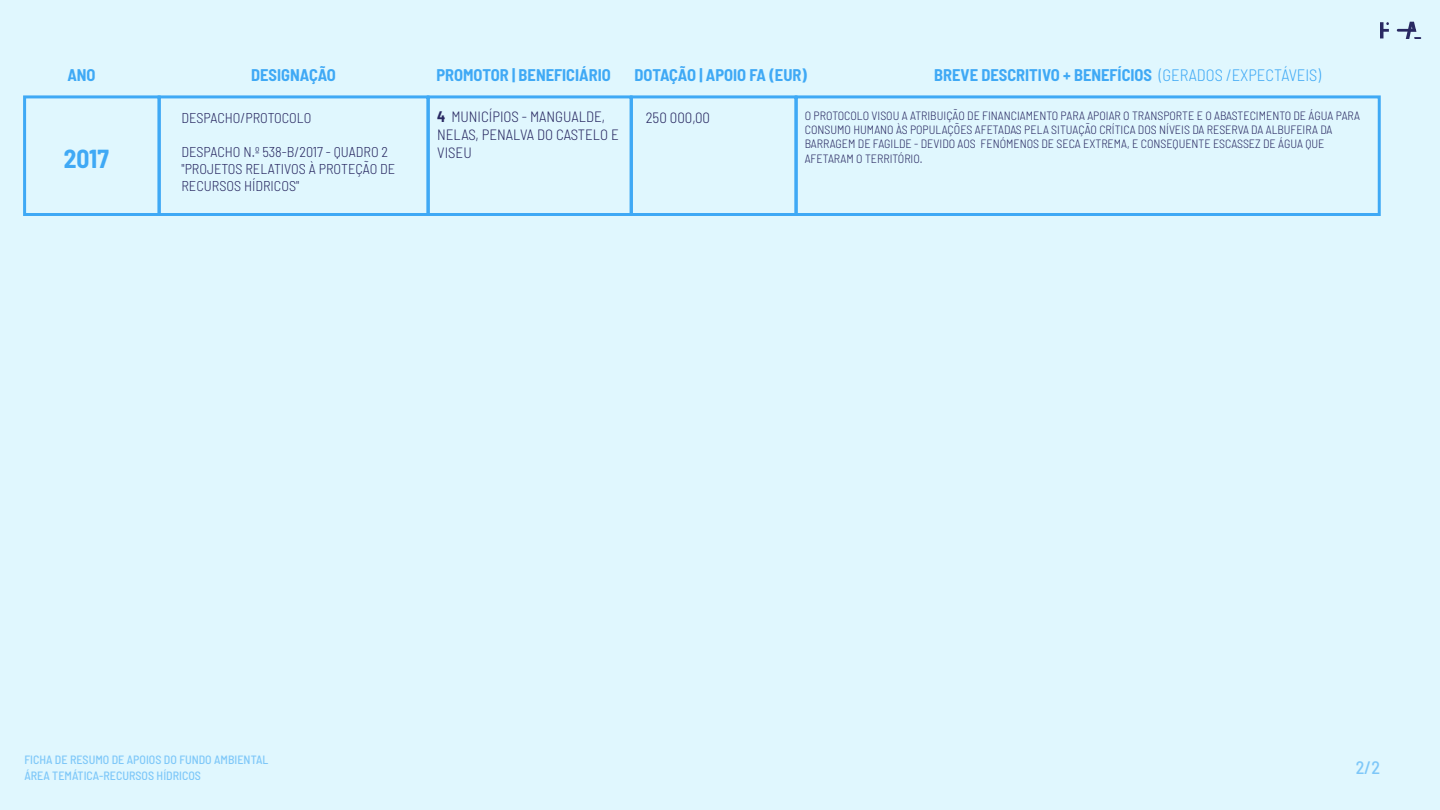
<style>
.page{position:relative;width:1440px;height:810px;background:#fff}
.page>*{position:absolute;margin:0;border:0;box-sizing:border-box;transform-origin:0 0}
.t1{font:700 semi-condensed 25.42px "Barlow";color:#3fa9f5}
.t2{font:500 semi-condensed 18px "Barlow";color:#3fa9f5}
.t3{font:700 semi-condensed 16.5px "Barlow";color:#3fa9f5}
.t4{font:300 semi-condensed 14.92px/17.9px "Barlow";color:#292962}
.t5{font:300 semi-condensed 14.25px/17.1px "Barlow";color:#292962}
.t6{font:300 semi-condensed 12px/14.4px "Barlow";color:#292962}
.t7{font:500 semi-condensed 12px/15.8px "Barlow";color:#3fa9f5}
.s1{font-weight:300}
.s2{font-weight:700}
</style>
<div class="page">
<div style="left:1px;top:0;width:1439px;height:810px;background:#e0f7fe"></div>
<div style="left:23px;top:95px;width:138px;height:121px;border:3px solid #3fa9f5"></div>
<div style="left:158px;top:95px;width:271px;height:121px;border:3px solid #3fa9f5"></div>
<div style="left:427px;top:95px;width:206px;height:121px;border:3px solid #3fa9f5"></div>
<div style="left:630px;top:95px;width:167px;height:121px;border:3px solid #3fa9f5"></div>
<div style="left:795px;top:95px;width:586px;height:121px;border:3px solid #3fa9f5"></div>
<svg style="left:1380px;top:22px;width:9px;height:16px"></svg>
<svg style="left:1397px;top:22px;width:24px;height:17px"></svg>
<h3 class="t3" style="left:67px;top:63px;width:30px">ANO</h3>
<h3 class="t3" style="left:251px;top:63px;width:86px">DESIGNAÇÃO</h3>
<h3 class="t3" style="left:436px;top:63px;width:176px">PROMOTOR | BENEFICIÁRIO</h3>
<h3 class="t3" style="left:634px;top:63px;width:174px">DOTAÇÃO | APOIO FA (EUR)</h3>
<h3 class="t3" style="left:934px;top:63px;width:388px">BREVE DESCRITIVO + BENEFÍCIOS <span class="s1">(GERADOS /EXPECTÁVEIS)</span></h3>
<h1 class="t1" style="left:64px;top:141px;width:47px">2017</h1>
<p class="t5" style="left:182px;top:108px;width:131px">DESPACHO/PROTOCOLO</p>
<p class="t5" style="left:182px;top:143px;width:215px">DESPACHO N.º 538-B/2017 - QUADRO 2 "PROJETOS RELATIVOS À PROTEÇÃO DE<br>RECURSOS HÍDRICOS"</p>
<p class="t4" style="left:437px;top:107px;width:183px"><span class="s2">4</span> MUNICÍPIOS - MANGUALDE,<br>NELAS, PENALVA DO CASTELO E<br>VISEU</p>
<p class="t6" style="left:805px;top:107px;width:557px">O PROTOCOLO VISOU A ATRIBUIÇÃO DE FINANCIAMENTO PARA APOIAR O TRANSPORTE E O ABASTECIMENTO DE ÁGUA PARA CONSUMO HUMANO ÀS POPULAÇÕES AFETADAS PELA SITUAÇÃO CRÍTICA DOS NÍVEIS DA RESERVA DA ALBUFEIRA DA BARRAGEM DE FAGILDE - DEVIDO AOS FENÓMENOS DE SECA EXTREMA, E CONSEQUENTE ESCASSEZ DE ÁGUA QUE AFETARAM O TERRITÓRIO.</p>
<p class="t4" style="left:646px;top:108px;width:66px">250 000,00</p>
<p class="t7" style="left:24px;top:751px;width:246px">FICHA DE RESUMO DE APOIOS DO FUNDO AMBIENTAL<br>ÁREA TEMÁTICA-RECURSOS HÍDRICOS</p>
<h2 class="t2" style="left:1356px;top:754px;width:26px">2/2</h2>
</div>
